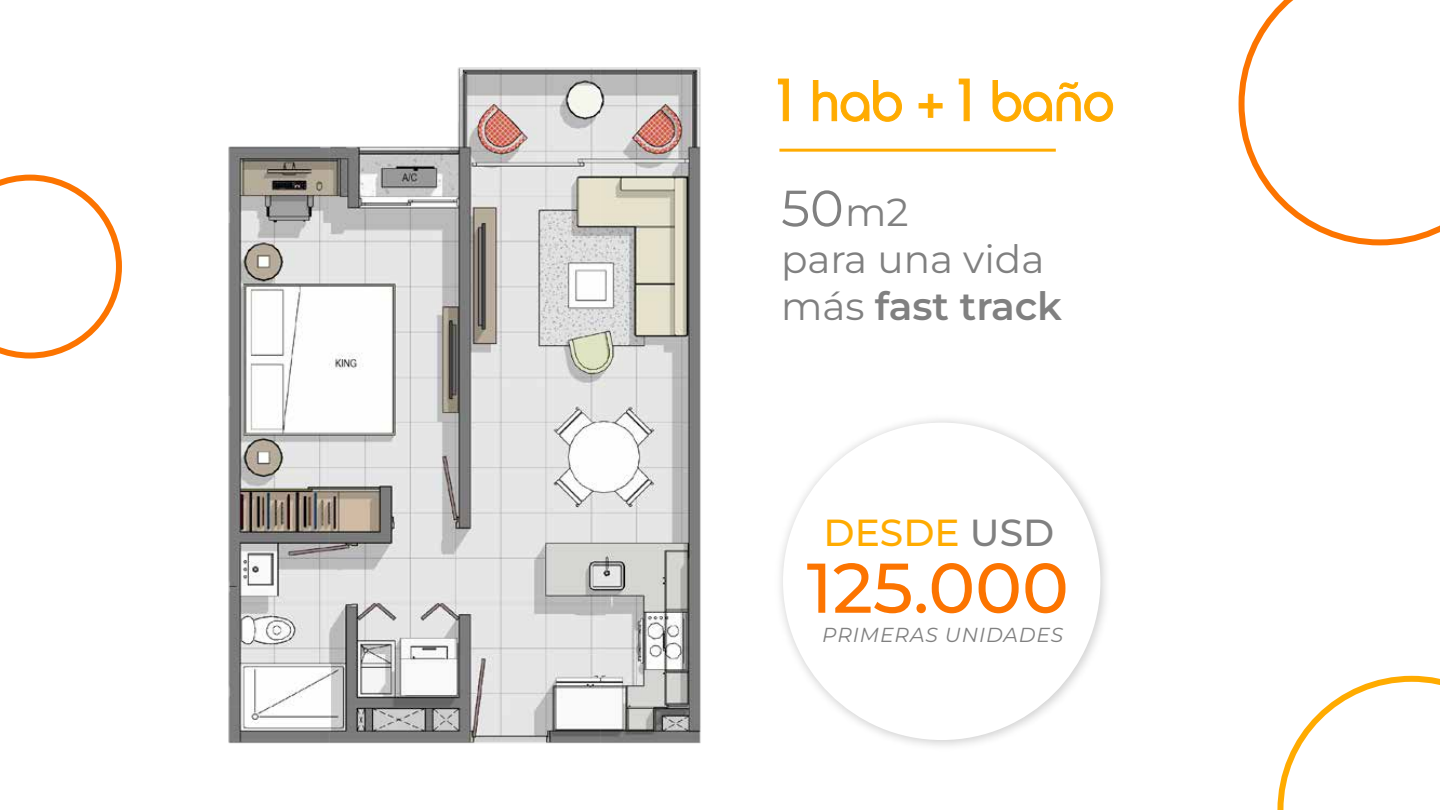
<style>
.page{position:relative;width:1440px;height:810px;background:#fff}
.page>*{position:absolute;margin:0;border:0;box-sizing:border-box;transform-origin:0 0}
.t1{font:100 70.2px "Montserrat";color:#fc7400}
.t2{font:54px "Chalet London Nineteen Seventy";letter-spacing:-.02em;color:#ffab00}
.t3{font:100 51px "Montserrat";color:#808080}
.t4{font:100 39px/46.8px "Montserrat";color:#808080}
.t5{font:100 37.65px "Montserrat";color:#ffab00}
.t6{font:italic 100 20.25px "Montserrat";letter-spacing:.04em;color:#808080}
.s1{font-size:60px}
.s2{font-size:39px}
.s3{color:#808080}
</style>
<div class="page">
<img style="left:228px;top:67px;width:596px;height:677px">
<svg style="left:1239px;top:0;width:201px;height:245px"></svg>
<svg style="left:0;top:175px;width:122px;height:184px"></svg>
<svg style="left:1277px;top:676px;width:163px;height:134px"></svg>
<img style="left:770px;top:410px;width:336px;height:336px">
<div style="left:783px;top:423px;width:317px;height:317px;background:#fff;border-radius:50%"></div>
<svg style="left:778px;top:79px;width:11px;height:42px"></svg>
<svg style="left:813px;top:80px;width:89px;height:42px"></svg>
<svg style="left:919px;top:94px;width:23px;height:24px"></svg>
<svg style="left:959px;top:79px;width:11px;height:42px"></svg>
<svg style="left:993px;top:80px;width:120px;height:42px"></svg>
<hr style="left:779px;top:149px;width:277px;height:3px;background:#ffab00">
<h2 class="t2" style="left:777px;top:69px;width:339px"><span class="s1">1</span> hab + <span class="s1">1</span> baño</h2>
<h3 class="t3" style="left:781px;top:174px;width:129px">50<span class="s2">m2</span></h3>
<p class="t4" style="left:781px;top:235px;width:282px">para una vida más fast track</p>
<p class="t5" style="left:824px;top:508px;width:232px">DESDE <span class="s3">USD</span></p>
<h1 class="t1" style="left:807px;top:541px;width:264px">125.000</h1>
<p class="t6" style="left:822px;top:622px;width:243px">PRIMERAS UNIDADES</p>
</div>
